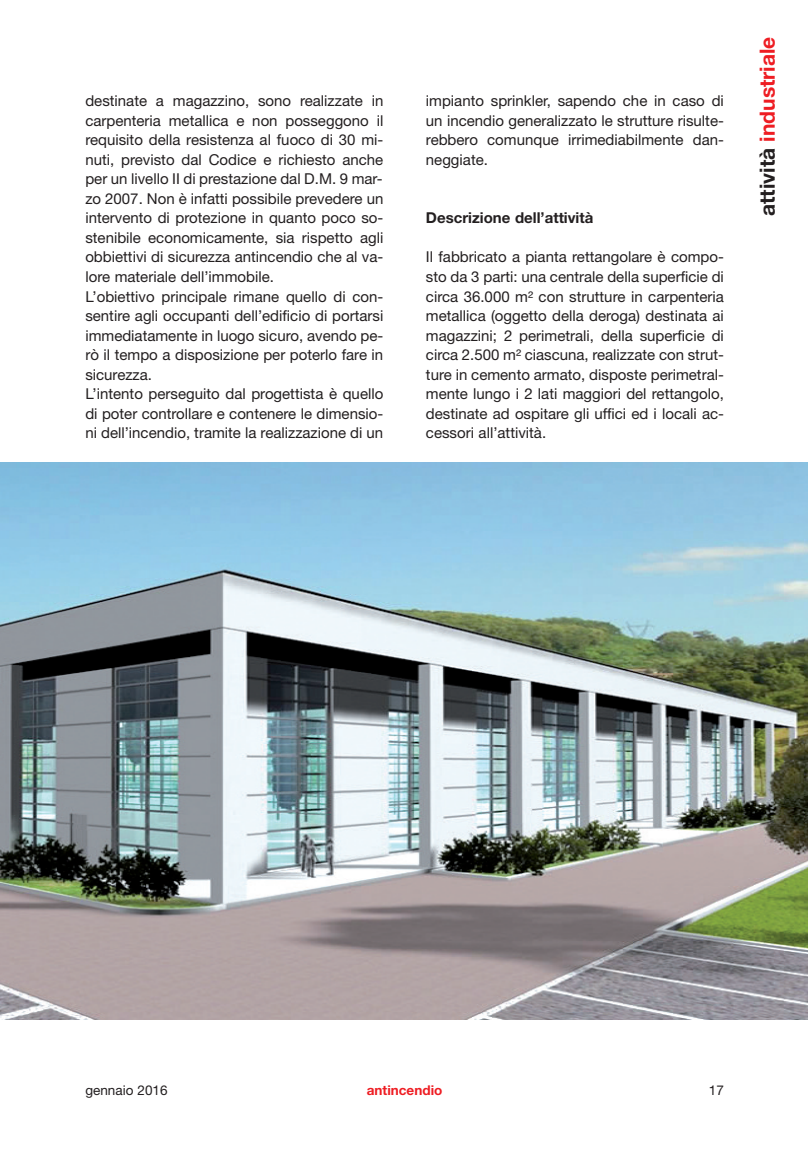
<style>
.page{position:relative;width:808px;height:1149px;background:#fff}
.page>*{position:absolute;margin:0;border:0;box-sizing:border-box;transform-origin:0 0}
.t1{font:700 21px "Helvetica Neue";color:#ee1d23}
.t2{font:15px/19.5px "Helvetica Neue";color:#231f20;text-align:justify}
.t3{font:700 15px "Helvetica Neue";color:#231f20}
.t4{font:13.5px "Helvetica Neue";color:#231f20}
.t5{font:700 13.5px "Helvetica Neue";color:#ee1d23}
.s1{color:#231f20}
</style>
<div class="page">
<img style="left:0;top:462px;width:807px;height:558px">
<p class="t2" style="left:85px;top:91px;width:299px;text-align:left">destinate a magazzino, sono realizzate in carpenteria metallica e non posseggono il requisito della resistenza al fuoco di 30 mi&shy;nuti, previsto dal Codice e richiesto anche per un livello II di prestazione dal D.M. 9 mar&shy;zo 2007. Non è infatti possibile prevedere un intervento di protezione in quanto poco so&shy;stenibile economicamente, sia rispetto agli obbiettivi di sicurezza antincendio che al va&shy;lore materiale dell’immobile.<br>L’obiettivo principale rimane quello di con&shy;sentire agli occupanti dell’edificio di portarsi immediatamente in luogo sicuro, avendo pe&shy;rò il tempo a disposizione per poterlo fare in sicurezza.<br>L’intento perseguito dal progettista è quello di poter controllare e contenere le dimensio&shy;ni dell’incendio, tramite la realizzazione di un</p>
<p class="t2" style="left:425px;top:91px;width:299px">impianto sprinkler, sapendo che in caso di un incendio generalizzato le strutture risulte&shy;rebbero comunque irrimediabilmente dan&shy;neggiate.</p>
<p class="t3" style="left:425px;top:209px;width:169px">Descrizione dell’attività</p>
<p class="t2" style="left:425px;top:247px;width:299px">Il fabbricato a pianta rettangolare è compo&shy;sto da 3 parti: una centrale della superficie di circa 36.000 m² con strutture in carpenteria metallica (oggetto della deroga) destinata ai magazzini; 2 perimetrali, della superficie di circa 2.500 m² ciascuna, realizzate con strut&shy;ture in cemento armato, disposte perimetral&shy;mente lungo i 2 lati maggiori del rettangolo, destinate ad ospitare gli uffici ed i locali ac&shy;cessori all’attività.</p>
<h1 class="t1" style="left:753px;top:216px;width:181px;rotate:-90deg"><span class="s1">attività</span> industriale</h1>
<p class="t4" style="left:85px;top:1081px;width:84px">gennaio 2016</p>
<p class="t5" style="left:366px;top:1081px;width:77px">antincendio</p>
<p class="t4" style="left:708px;top:1081px;width:17px">17</p>
</div>
